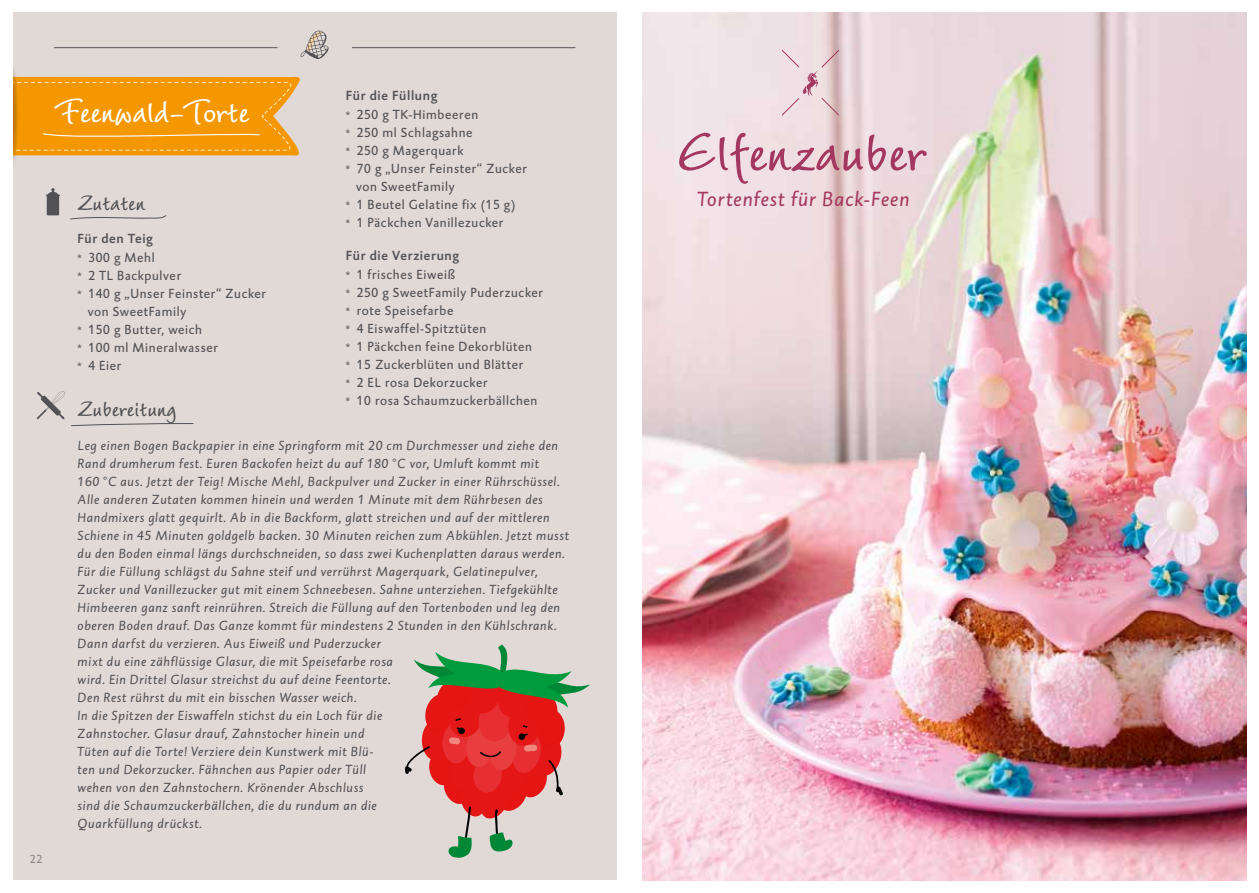
<style>
.page{position:relative;width:1259px;height:893px;background:#fff}
.page>*{position:absolute;margin:0;border:0;box-sizing:border-box;transform-origin:0 0}
.t1{font:700 52.5px "NZ Wiesbaden";color:#a4375f}
.t2{font:700 30px "NZ Wiesbaden";color:#fff}
.t3{font:italic 21px "DTL Caspari TOT";letter-spacing:.05em;color:#a4375f}
.t4{font:700 21px "NZ Wiesbaden";color:#525256}
.t5{font:italic 13.5px/18px "DTL Caspari TOT";letter-spacing:.05em;color:#525256}
.t6{font:13.5px/18px "DTL Caspari TOT";letter-spacing:.05em;color:#525256}
.t7{font:500 13.5px/19.5px "DTL Caspari TOT";letter-spacing:.05em;color:#525256}
.t8{font:12px "DTL Caspari TOT";color:#8e8c8f}
.s1{font-weight:500}
.s2{font-size:10.5px}
.s3{font-weight:400;font-size:10.5px}
.s4{font-weight:400}
</style>
<div class="page">
<div style="left:13px;top:13px;width:604px;height:867px;background:#e1d9d6"></div>
<img style="left:642px;top:13px;width:604px;height:867px">
<hr style="left:54px;top:47px;width:223px;height:1px;background:#525256">
<hr style="left:352px;top:47px;width:223px;height:1px;background:#525256">
<div style="left:47px;top:195px;width:12px;height:20px;background:#525256"></div>
<svg style="left:46px;top:188px;width:14px;height:8px"></svg>
<svg style="left:18px;top:76px;width:282px;height:80px"></svg>
<svg style="left:70px;top:215px;width:97px;height:5px"></svg>
<svg style="left:37px;top:391px;width:28px;height:28px"></svg>
<svg style="left:37px;top:409px;width:10px;height:10px"></svg>
<svg style="left:71px;top:423px;width:123px;height:3px"></svg>
<img style="left:13px;top:69px;width:5px;height:93px">
<svg style="left:781px;top:49px;width:59px;height:67px"></svg>
<svg style="left:405px;top:645px;width:185px;height:213px"></svg>
<svg style="left:300px;top:30px;width:29px;height:29px"></svg>
<p class="t8" style="left:30px;top:852px;width:14px">22</p>
<p class="t6" style="left:346px;top:85px;width:134px;line-height:19.5px"><span class="s1">Für die Füllung<br></span><span class="s2">*</span> 250 g TK-Himbeeren</p>
<p class="t6" style="left:346px;top:124px;width:128px"><span class="s2">*</span> 250 ml Schlagsahne</p>
<p class="t6" style="left:346px;top:142px;width:119px"><span class="s2">*</span> 250 g Magerquark</p>
<p class="t6" style="left:346px;top:160px;width:182px"><span class="s2">*</span> 70 g „Unser Feinster“ Zucker</p>
<p class="t6" style="left:356px;top:178px;width:100px">von SweetFamily</p>
<p class="t6" style="left:346px;top:196px;width:171px"><span class="s2">*</span> 1 Beutel Gelatine fix (15 g)</p>
<p class="t6" style="left:346px;top:214px;width:159px"><span class="s2">*</span> 1 Päckchen Vanillezucker</p>
<p class="t7" style="left:346px;top:245px;width:115px">Für die Verzierung <span class="s3">*</span> <span class="s4">1 frisches Eiweiß</span></p>
<p class="t6" style="left:346px;top:284px;width:198px"><span class="s2">*</span> 250 g SweetFamily Puderzucker <span class="s2">*</span> rote Speisefarbe<br><span class="s2">*</span> 4 Eiswaffel-Spitztüten<br><span class="s2">*</span> 1 Päckchen feine Dekorblüten<br><span class="s2">*</span> 15 Zuckerblüten und Blätter<br><span class="s2">*</span> 2 EL rosa Dekorzucker<br><span class="s2">*</span> 10 rosa Schaumzuckerbällchen</p>
<h2 class="t2" style="left:54px;top:94px;width:196px">Feenwald-Torte</h2>
<h3 class="t4" style="left:78px;top:191px;width:69px">Zutaten</h3>
<p class="t7" style="left:78px;top:228px;width:79px">Für den Teig <span class="s3">*</span> <span class="s4">300 g Mehl</span></p>
<p class="t6" style="left:78px;top:266px;width:105px"><span class="s2">*</span> 2 TL Backpulver</p>
<p class="t6" style="left:78px;top:284px;width:190px"><span class="s2">*</span> 140 g „Unser Feinster“ Zucker</p>
<p class="t6" style="left:88px;top:302px;width:100px">von SweetFamily</p>
<p class="t6" style="left:78px;top:320px;width:126px"><span class="s2">*</span> 150 g Butter, weich</p>
<p class="t6" style="left:78px;top:338px;width:142px"><span class="s2">*</span> 100 ml Mineralwasser</p>
<p class="t6" style="left:78px;top:356px;width:45px"><span class="s2">*</span> 4 Eier</p>
<h3 class="t4" style="left:78px;top:396px;width:101px">Zubereitung</h3>
<p class="t5" style="left:78px;top:437px;width:493px">Leg einen Bogen Backpapier in eine Springform mit 20 cm Durchmesser und ziehe den Rand drumherum fest. Euren Backofen heizt du auf 180 °C vor, Umluft kommt mit<br>160 °C aus. Jetzt der Teig! Mische Mehl, Backpulver und Zucker in einer Rührschüssel.<br>Alle anderen Zutaten kommen hinein und werden 1 Minute mit dem Rührbesen des Handmixers glatt gequirlt. Ab in die Backform, glatt streichen und auf der mittleren Schiene in 45 Minuten goldgelb backen. 30 Minuten reichen zum Abkühlen. Jetzt musst du den Boden einmal längs durchschneiden, so dass zwei Kuchenplatten daraus werden.<br>Für die Füllung schlägst du Sahne steif und verrührst Magerquark, Gelatinepulver, Zucker und Vanillezucker gut mit einem Schneebesen. Sahne unterziehen. Tiefgekühlte Himbeeren ganz sanft reinrühren. Streich die Füllung auf den Tortenboden und leg den oberen Boden drauf. Das Ganze kommt für mindestens 2 Stunden in den Kühlschrank.<br>Dann darfst du verzieren. Aus Eiweiß und Puderzucker<br>mixt du eine zähflüssige Glasur, die mit Speisefarbe rosa<br>wird. Ein Drittel Glasur streichst du auf deine Feentorte.<br>Den Rest rührst du mit ein bisschen Wasser weich.<br>In die Spitzen der Eiswaffeln stichst du ein Loch für die<br>Zahnstocher. Glasur drauf, Zahnstocher hinein und<br>Tüten auf die Torte! Verziere dein Kunstwerk mit Blü-<br>ten und Dekorzucker. Fähnchen aus Papier oder Tüll<br>wehen von den Zahnstochern. Krönender Abschluss<br>sind die Schaumzuckerbällchen, die du rundum an die<br>Quarkfüllung drückst.</p>
<h1 class="t1" style="left:676px;top:121px;width:251px">Elfenzauber</h1>
<h3 class="t3" style="left:697px;top:186px;width:213px">Tortenfest für Back-Feen</h3>
</div>
